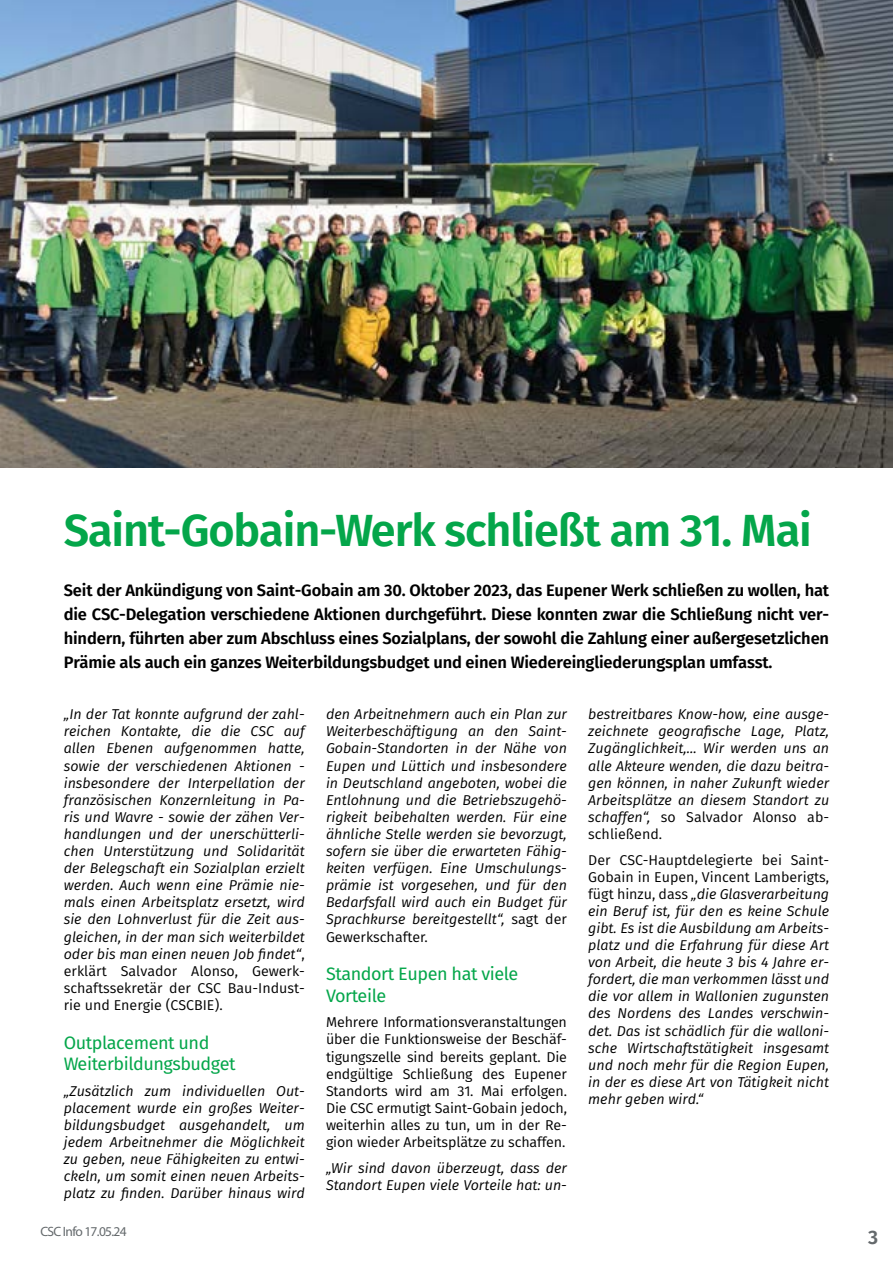
<style>
.page{position:relative;width:893px;height:1263px;background:#fff}
.page>*{position:absolute;margin:0;border:0;box-sizing:border-box;transform-origin:0 0}
.t1{font:600 45px "Fira Sans";letter-spacing:-.025em;color:#04a64a}
.t2{font:600 19.5px "Fira Sans";color:#64696c}
.t3{font:18px/21.6px "Fira Sans";letter-spacing:-.025em;color:#04a64a}
.t4{font:600 16.5px/24px "Fira Sans";letter-spacing:-.01em;color:#000;text-align:justify}
.t5{font:italic 14.25px/17.1px "Fira Sans";color:#000;text-align:justify}
.t6{font:14.25px/17.1px "Fira Sans";letter-spacing:-.01em;color:#000;text-align:justify}
.t7{font:13.5px "Myriad Pro";letter-spacing:-.05em;color:#64696c}
.s1{font-style:normal}
</style>
<div class="page">
<hr style="left:0;top:0;width:1px;height:1191px;background:#64696c">
<img style="left:0;top:0;width:893px;height:468px">
<h1 class="t1" style="left:64px;top:493px;width:750px">Saint-Gobain-Werk schließt am 31. Mai</h1>
<p class="t4" style="left:64px;top:577px;width:767px">Seit der Ankündigung von Saint-Gobain am 30. Oktober 2023, das Eupener Werk schließen zu wollen, hat die CSC-Delegation verschiedene Aktionen durchgeführt. Diese konnten zwar die Schließung nicht ver&shy;hindern, führten aber zum Abschluss eines Sozialplans, der sowohl die Zahlung einer außergesetzlichen Prämie als auch ein ganzes Weiterbildungsbudget und einen Wiedereingliederungsplan umfasst.</p>
<p class="t5" style="left:64px;top:705px;width:242px">„In der Tat konnte aufgrund der zahl&shy;reichen Kontakte, die die CSC auf allen Ebenen aufgenommen hatte, sowie der verschiedenen Aktionen - insbesondere der Interpellation der französischen Konzernleitung in Pa&shy;ris und Wavre - sowie der zähen Ver&shy;handlungen und der unerschütterli&shy;chen Unterstützung und Solidarität der Belegschaft ein Sozialplan erzielt werden. Auch wenn eine Prämie nie&shy;mals einen Arbeitsplatz ersetzt, wird sie den Lohnverlust für die Zeit aus&shy;gleichen, in der man sich weiterbildet oder bis man einen neuen Job findet“<span class="s1">, erklärt Salvador Alonso, Gewerk&shy;schaftssekretär der CSC Bau-Indust&shy;rie und Energie (CSCBIE).</span></p>
<p class="t3" style="left:64px;top:1031px;width:173px">Outplacement und<br>Weiterbildungsbudget</p>
<p class="t5" style="left:64px;top:1082px;width:242px">„Zusätzlich zum individuellen Out&shy;placement wurde ein großes Weiter&shy;bildungsbudget ausgehandelt, um jedem Arbeitnehmer die Möglichkeit zu geben, neue Fähigkeiten zu entwi&shy;ckeln, um somit einen neuen Arbeits&shy;platz zu finden. Darüber hinaus wird</p>
<p class="t5" style="left:326px;top:705px;width:242px">den Arbeitnehmern auch ein Plan zur Weiterbeschäftigung an den Saint-Gobain-Standorten in der Nähe von Eupen und Lüttich und insbesondere in Deutschland angeboten, wobei die Entlohnung und die Betriebszugehö&shy;rigkeit beibehalten werden. Für eine ähnliche Stelle werden sie bevorzugt, sofern sie über die erwarteten Fähig&shy;keiten verfügen. Eine Umschulungs&shy;prämie ist vorgesehen, und für den Bedarfsfall wird auch ein Budget für Sprachkurse bereitgestellt“, <span class="s1">sagt der Gewerkschafter.</span></p>
<p class="t3" style="left:326px;top:962px;width:194px">Standort Eupen hat viele<br>Vorteile</p>
<p class="t6" style="left:326px;top:1013px;width:242px">Mehrere Informationsveranstaltungen über die Funktionsweise der Beschäf&shy;tigungszelle sind bereits geplant. Die endgültige Schließung des Eupener Standorts wird am 31. Mai erfolgen.<br>Die CSC ermutigt Saint-Gobain jedoch, weiterhin alles zu tun, um in der Re&shy;gion wieder Arbeitsplätze zu schaffen.</p>
<p class="t5" style="left:326px;top:1159px;width:242px">„Wir sind davon überzeugt, dass der<br>Standort Eupen viele Vorteile hat: un-</p>
<p class="t5" style="left:588px;top:705px;width:242px">bestreitbares Know-how, eine ausge&shy;zeichnete geografische Lage, Platz, Zugänglichkeit,... Wir werden uns an alle Akteure wenden, die dazu beitra&shy;gen können, in naher Zukunft wieder Arbeitsplätze an diesem Standort zu schaffen“, <span class="s1">so Salvador Alonso ab&shy;schließend.</span></p>
<p class="t5" style="left:588px;top:851px;width:242px"><span class="s1">Der CSC-Hauptdelegierte bei Saint-Gobain in Eupen, Vincent Lamberigts, fügt hinzu, dass</span> „die Glasverarbeitung ein Beruf ist, für den es keine Schule gibt. Es ist die Ausbildung am Arbeits&shy;platz und die Erfahrung für diese Art von Arbeit, die heute 3 bis 4 Jahre er&shy;fordert, die man verkommen lässt und die vor allem in Wallonien zugunsten des Nordens des Landes verschwin&shy;det. Das ist schädlich für die walloni&shy;sche Wirtschaftstätigkeit insgesamt und noch mehr für die Region Eupen, in der es diese Art von Tätigkeit nicht mehr geben wird.“</p>
<p class="t7" style="left:40px;top:1223px;width:88px">CSC Info 17.05.24</p>
<h2 class="t2" style="left:868px;top:1221px;width:12px">3</h2>
</div>
